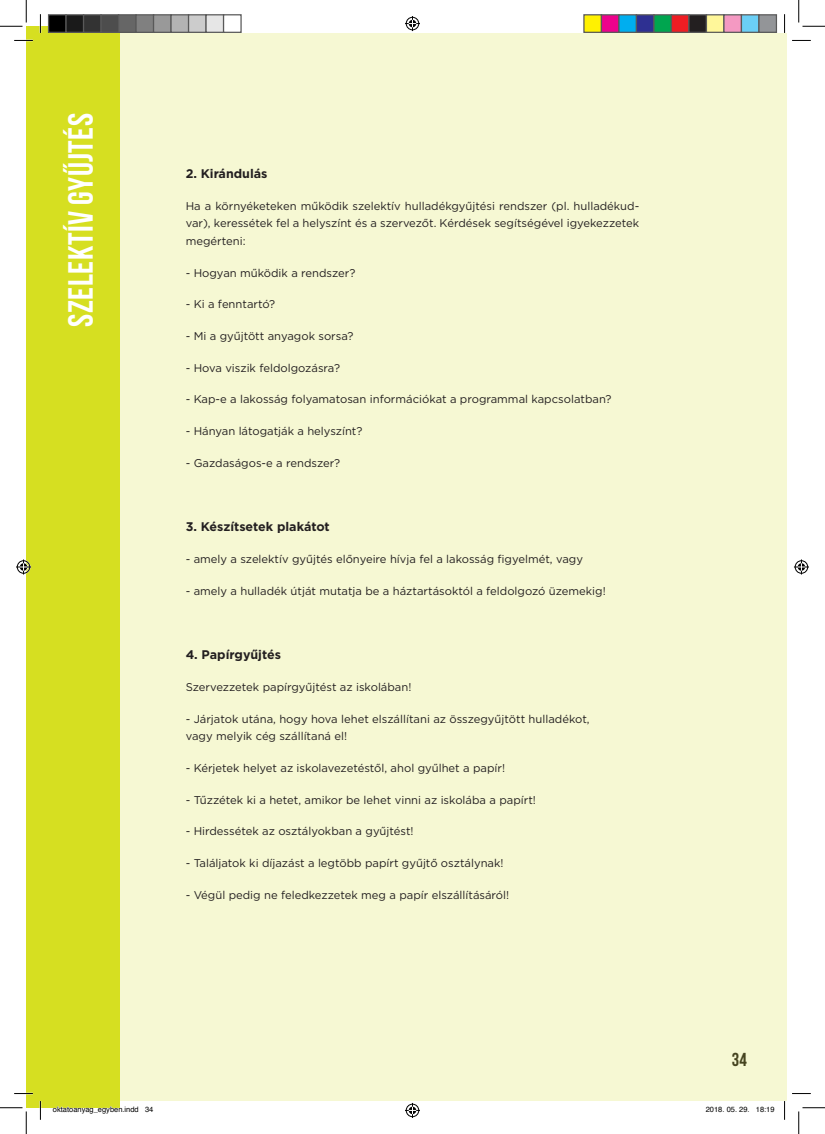
<style>
.page{position:relative;width:825px;height:1134px;background:#fff}
.page>*{position:absolute;margin:0;border:0;box-sizing:border-box;transform-origin:0 0}
.t1{font:700 35px "Bebas Neue";letter-spacing:.015em;color:#fff}
.t2{font:18.75px "Bebas Neue";color:#231f20}
.t3{font:700 12.5px "Gotham";color:#231f20}
.t4{font:11.25px/17.5px "Gotham";color:#231f20;text-align:justify}
.t5{font:7.5px "Helvetica";color:#000}
</style>
<div class="page">
<div style="left:26px;top:26px;width:94px;height:1081px;background:#d6df21"></div>
<div style="left:120px;top:33px;width:666px;height:1067px;background:#f6f8d3"></div>
<svg style="left:14px;top:40px;width:19px;height:1px"></svg>
<svg style="left:792px;top:40px;width:19px;height:1px"></svg>
<svg style="left:14px;top:1092px;width:19px;height:2px"></svg>
<svg style="left:792px;top:1093px;width:19px;height:1px"></svg>
<svg style="left:40px;top:14px;width:1px;height:19px"></svg>
<svg style="left:40px;top:1101px;width:1px;height:18px"></svg>
<svg style="left:784px;top:14px;width:1px;height:19px"></svg>
<svg style="left:784px;top:1100px;width:1px;height:19px"></svg>
<svg style="left:0;top:0;width:27px;height:27px"></svg>
<svg style="left:0;top:1107px;width:27px;height:26px"></svg>
<svg style="left:798px;top:0;width:27px;height:27px"></svg>
<svg style="left:798px;top:1107px;width:27px;height:26px"></svg>
<svg style="left:405px;top:16px;width:15px;height:15px"></svg>
<svg style="left:405px;top:1102px;width:15px;height:15px"></svg>
<svg style="left:16px;top:559px;width:15px;height:15px"></svg>
<svg style="left:794px;top:559px;width:15px;height:15px"></svg>
<div style="left:49px;top:15px;width:17px;height:17px;background:#000"></div>
<div style="left:48px;top:14px;width:19px;height:19px;border:1px solid #595959"></div>
<div style="left:66px;top:15px;width:18px;height:17px;background:#1a1a1a"></div>
<div style="left:65px;top:14px;width:19px;height:19px;border:1px solid #595959"></div>
<div style="left:84px;top:15px;width:17px;height:17px;background:#333"></div>
<div style="left:83px;top:14px;width:19px;height:19px;border:1px solid #595959"></div>
<div style="left:101px;top:15px;width:18px;height:17px;background:#4d4d4d"></div>
<div style="left:100px;top:14px;width:19px;height:19px;border:1px solid #595959"></div>
<div style="left:119px;top:15px;width:17px;height:17px;background:#666"></div>
<div style="left:118px;top:14px;width:19px;height:19px;border:1px solid #595959"></div>
<div style="left:136px;top:15px;width:18px;height:17px;background:#808080"></div>
<div style="left:135px;top:14px;width:19px;height:19px;border:1px solid #595959"></div>
<div style="left:154px;top:15px;width:17px;height:17px;background:#999"></div>
<div style="left:153px;top:14px;width:19px;height:19px;border:1px solid #595959"></div>
<div style="left:171px;top:15px;width:18px;height:17px;background:#b3b3b3"></div>
<div style="left:170px;top:14px;width:19px;height:19px;border:1px solid #595959"></div>
<div style="left:189px;top:15px;width:17px;height:17px;background:#ccc"></div>
<div style="left:188px;top:14px;width:19px;height:19px;border:1px solid #595959"></div>
<div style="left:206px;top:15px;width:18px;height:17px;background:#e6e6e6"></div>
<div style="left:205px;top:14px;width:19px;height:19px;border:1px solid #595959"></div>
<div style="left:223px;top:14px;width:19px;height:19px;border:1px solid #595959"></div>
<div style="left:584px;top:15px;width:17px;height:17px;background:#fff101"></div>
<div style="left:583px;top:14px;width:19px;height:19px;border:1px solid #595959"></div>
<div style="left:601px;top:15px;width:18px;height:17px;background:#ed028c"></div>
<div style="left:601px;top:14px;width:19px;height:19px;border:1px solid #595959"></div>
<div style="left:619px;top:15px;width:17px;height:17px;background:#00aeef"></div>
<div style="left:618px;top:14px;width:19px;height:19px;border:1px solid #595959"></div>
<div style="left:636px;top:15px;width:18px;height:17px;background:#2e3092"></div>
<div style="left:636px;top:14px;width:19px;height:19px;border:1px solid #595959"></div>
<div style="left:654px;top:15px;width:17px;height:17px;background:#00a54f"></div>
<div style="left:653px;top:14px;width:19px;height:19px;border:1px solid #595959"></div>
<div style="left:671px;top:15px;width:18px;height:17px;background:#ee1d23"></div>
<div style="left:671px;top:14px;width:19px;height:19px;border:1px solid #595959"></div>
<div style="left:689px;top:15px;width:17px;height:17px;background:#231f20"></div>
<div style="left:688px;top:14px;width:19px;height:19px;border:1px solid #595959"></div>
<div style="left:706px;top:15px;width:18px;height:17px;background:#fff79a"></div>
<div style="left:706px;top:14px;width:19px;height:19px;border:1px solid #595959"></div>
<div style="left:724px;top:15px;width:17px;height:17px;background:#f499c2"></div>
<div style="left:723px;top:14px;width:19px;height:19px;border:1px solid #595959"></div>
<div style="left:741px;top:15px;width:18px;height:17px;background:#6bcff6"></div>
<div style="left:741px;top:14px;width:19px;height:19px;border:1px solid #595959"></div>
<div style="left:759px;top:15px;width:17px;height:17px;background:#939598"></div>
<div style="left:758px;top:14px;width:19px;height:19px;border:1px solid #595959"></div>
<svg style="left:53px;top:1106px;width:67px;height:2px"></svg>
<h1 class="t1" style="left:61px;top:326px;width:215px;rotate:-90deg">SZELEKTÍV GYŰJTÉS</h1>
<p class="t3" style="left:186px;top:165px;width:83px">2. Kirándulás</p>
<p class="t4" style="left:186px;top:197px;width:455px">Ha a környéketeken működik szelektív hulladékgyűjtési rendszer (pl. hulladékud&shy;var), keressétek fel a helyszínt és a szervezőt. Kérdések segítségével igyekezzetek megérteni:</p>
<p class="t4" style="left:186px;top:263px;width:171px">- Hogyan működik a rendszer?</p>
<p class="t4" style="left:186px;top:295px;width:91px">- Ki a fenntartó?</p>
<p class="t4" style="left:186px;top:327px;width:169px">- Mi a gyűjtött anyagok sorsa?</p>
<p class="t4" style="left:186px;top:358px;width:156px">- Hova viszik feldolgozásra?</p>
<p class="t4" style="left:186px;top:390px;width:427px">- Kap-e a lakosság folyamatosan információkat a programmal kapcsolatban?</p>
<p class="t4" style="left:186px;top:422px;width:178px">- Hányan látogatják a helyszínt?</p>
<p class="t4" style="left:186px;top:453px;width:156px">- Gazdaságos-e a rendszer?</p>
<p class="t3" style="left:186px;top:518px;width:146px">3. Készítsetek plakátot</p>
<p class="t4" style="left:186px;top:550px;width:399px">- amely a szelektív gyűjtés előnyeire hívja fel a lakosság figyelmét, vagy</p>
<p class="t4" style="left:186px;top:581px;width:422px">- amely a hulladék útját mutatja be a háztartásoktól a feldolgozó üzemekig!</p>
<p class="t3" style="left:186px;top:646px;width:97px">4. Papírgyűjtés</p>
<p class="t4" style="left:186px;top:678px;width:227px">Szervezzetek papírgyűjtést az iskolában!</p>
<p class="t4" style="left:186px;top:709px;width:405px">- Járjatok utána, hogy hova lehet elszállítani az összegyűjtött hulladékot, vagy melyik cég szállítaná el!</p>
<p class="t4" style="left:186px;top:758px;width:321px">- Kérjetek helyet az iskolavezetéstől, ahol gyűlhet a papír!</p>
<p class="t4" style="left:186px;top:790px;width:352px">- Tűzzétek ki a hetet, amikor be lehet vinni az iskolába a papírt!</p>
<p class="t4" style="left:186px;top:822px;width:229px">- Hirdessétek az osztályokban a gyűjtést!</p>
<p class="t4" style="left:186px;top:853px;width:319px">- Találjatok ki díjazást a legtöbb papírt gyűjtő osztálynak!</p>
<p class="t4" style="left:186px;top:885px;width:325px">- Végül pedig ne feledkezzetek meg a papír elszállításáról!</p>
<h2 class="t2" style="left:732px;top:1049px;width:16px">34</h2>
<p class="t5" style="left:53px;top:1103px;width:102px">oktatoanyag_egyben.indd 34</p>
<p class="t5" style="left:706px;top:1103px;width:70px">2018. 05. 29. 18:19</p>
</div>
